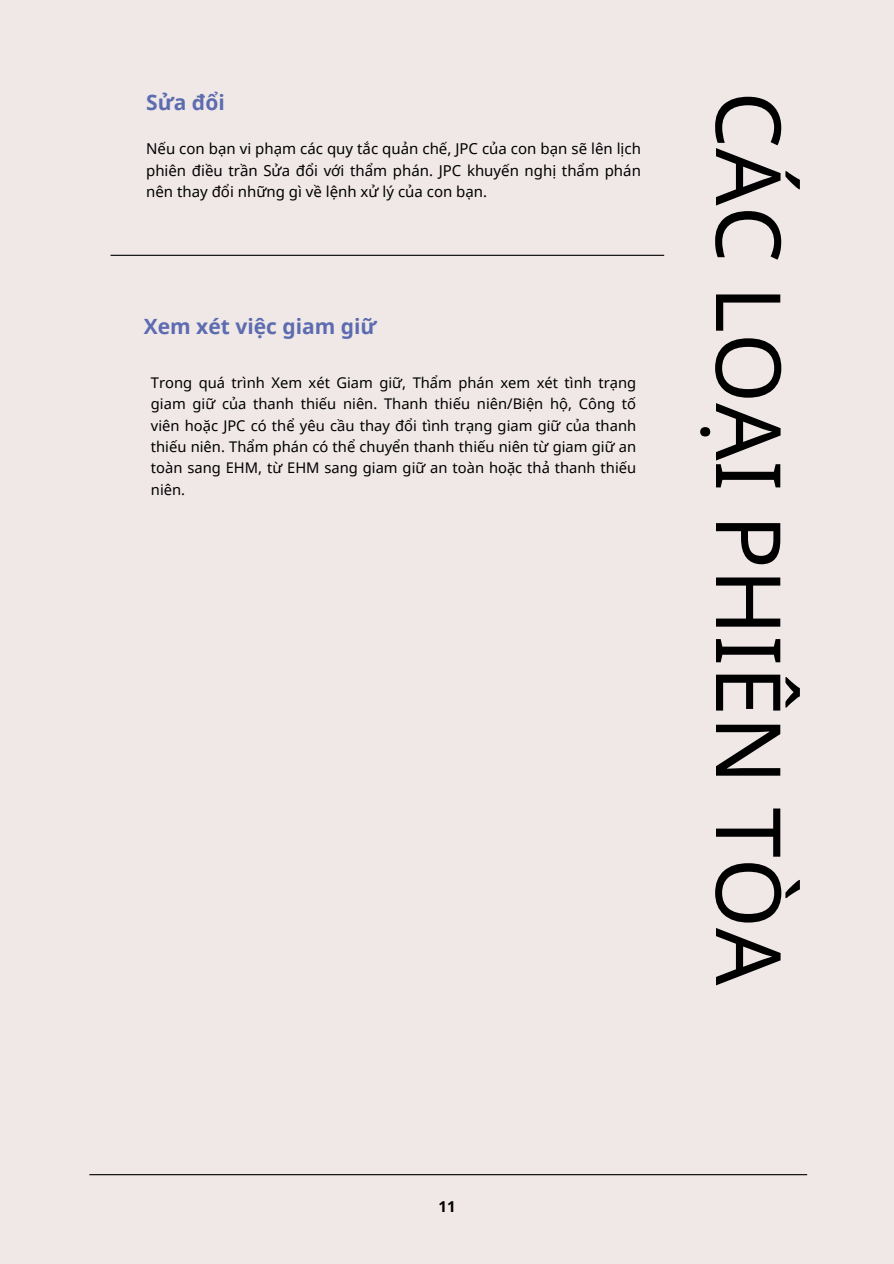
<style>
.page{position:relative;width:894px;height:1264px;background:#fff}
.page>*{position:absolute;margin:0;border:0;box-sizing:border-box;transform-origin:0 0}
.t1{font:90px "Noto Sans";color:#000001}
.t2{font:700 21px "Noto Sans";color:#5d6cb0}
.t3{font:15px/21.3px "Noto Sans";color:#000001;text-align:justify}
.t4{font:700 15px "Noto Sans";color:#000001}
.t5{font:14.7px/21.3px "Noto Sans";color:#000001;text-align:justify}
</style>
<div class="page">
<div style="left:0;top:0;width:893px;height:1263px;background:#efe8e6"></div>
<hr style="left:89px;top:1174px;width:718px;height:1px;background:#000001">
<hr style="left:110px;top:255px;width:554px;height:1px;background:#000001">
<h2 class="t2" style="left:146px;top:87px;width:80px">Sửa đổi</h2>
<p class="t3" style="left:146px;top:138px;width:496px">Nếu con bạn vi phạm các quy tắc quản chế, JPC của con bạn sẽ lên lịch phiên điều trần Sửa đổi với thẩm phán. JPC khuyến nghị thẩm phán nên thay đổi những gì về lệnh xử lý của con bạn.</p>
<h1 class="t2" style="left:144px;top:311px;width:234px">Xem xét việc giam giữ</h1>
<p class="t5" style="left:151px;top:371px;width:486px">Trong quá trình Xem xét Giam giữ, Thẩm phán xem xét tình trạng giam giữ của thanh thiếu niên. Thanh thiếu niên/Biện hộ, Công tố viên hoặc JPC có thể yêu cầu thay đổi tình trạng giam giữ của thanh thiếu niên. Thẩm phán có thể chuyển thanh thiếu niên từ giam giữ an toàn sang EHM, từ EHM sang giam giữ an toàn hoặc thả thanh thiếu niên.</p>
<h2 class="t1" style="left:812px;top:91px;width:895px;rotate:90deg">CÁC LOẠI PHIÊN TÒA</h2>
<p class="t4" style="left:438px;top:1196px;width:19px">11</p>
</div>
